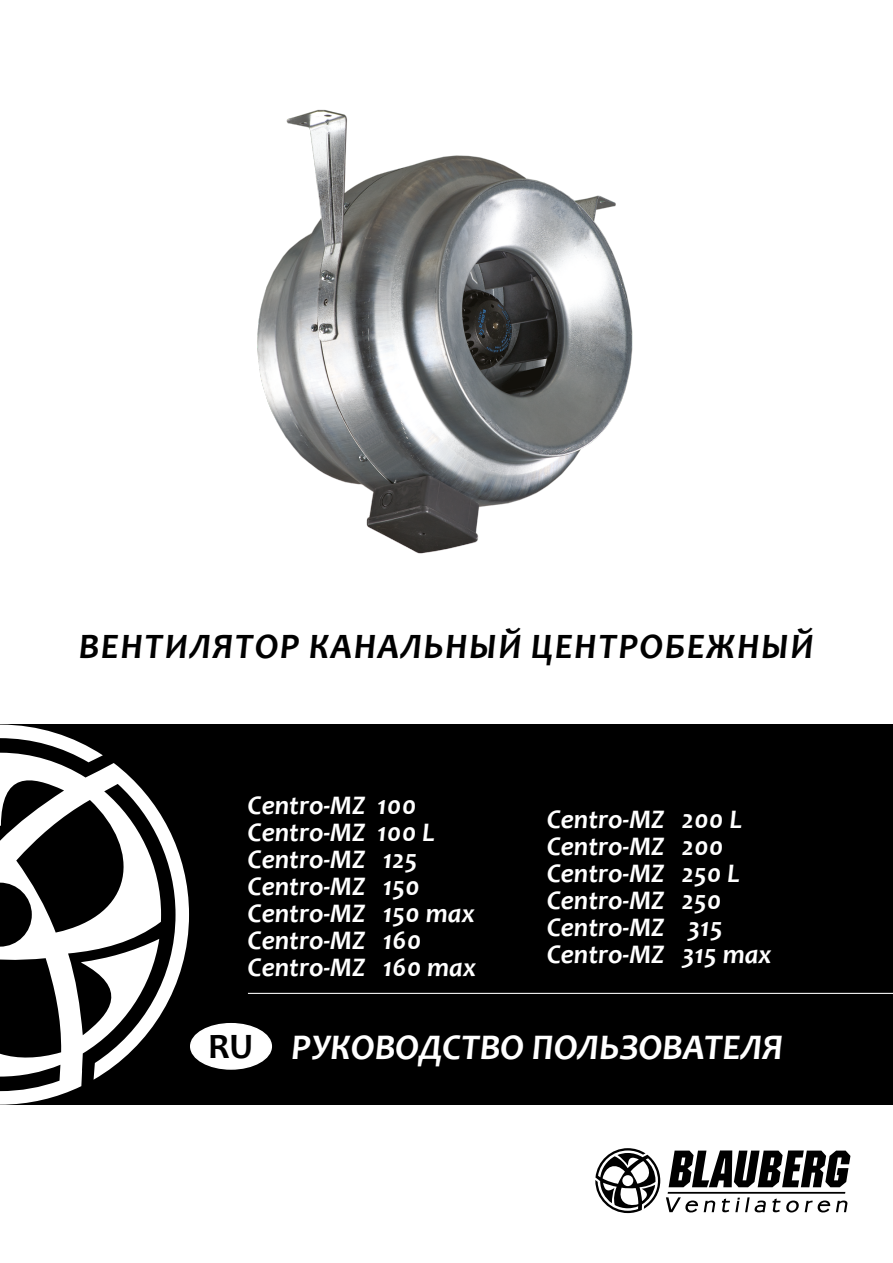
<style>
.page{position:relative;width:893px;height:1263px;background:#fff}
.page>*{position:absolute;margin:0;border:0;box-sizing:border-box;transform-origin:0 0}
.t1{font:italic 700 36.3px "Candara";color:#fff}
.t2{font:italic 700 36px "Candara";letter-spacing:.04em;color:#000}
.t3{font:italic 700 27px/27px "Candara";color:#fff}
.s1{font-style:normal;font-size:36px;color:#000}
</style>
<div class="page">
<div style="left:0;top:724px;width:893px;height:381px;background:#000"></div>
<hr style="left:248px;top:993px;width:645px;height:1px;background:#fff">
<svg style="left:0;top:724px;width:189px;height:381px"></svg>
<svg style="left:595px;top:1148px;width:65px;height:65px"></svg>
<svg style="left:666px;top:1150px;width:184px;height:62px"></svg>
<div style="left:191px;top:1024px;width:80px;height:45px;background:#fff;border-radius:50%"></div>
<div style="left:190px;top:1023px;width:82px;height:47px;border:2px solid #fff;border-radius:50%"></div>
<img style="left:257px;top:109px;width:376px;height:445px">
<h2 class="t2" style="left:79px;top:623px;width:736px">Вентилятор канальный центробежный</h2>
<p class="t3" style="left:248px;top:792px;width:230px">Centro-MZ 100<br>Centro-MZ 100 L<br>Centro-MZ 125<br>Centro-MZ 150<br>Centro-MZ 150 max<br>Centro-MZ 160<br>Centro-MZ 160 max</p>
<p class="t3" style="left:547px;top:805px;width:226px">Centro-MZ 200 L<br>Centro-MZ 200<br>Centro-MZ 250 L<br>Centro-MZ 250<br>Centro-MZ 315<br>Centro-MZ 315 max</p>
<h1 class="t1" style="left:208px;top:1025px;width:577px"><span class="s1">RU</span> РУКОВОДСТВО ПОЛЬЗОВАТЕЛЯ</h1>
</div>
